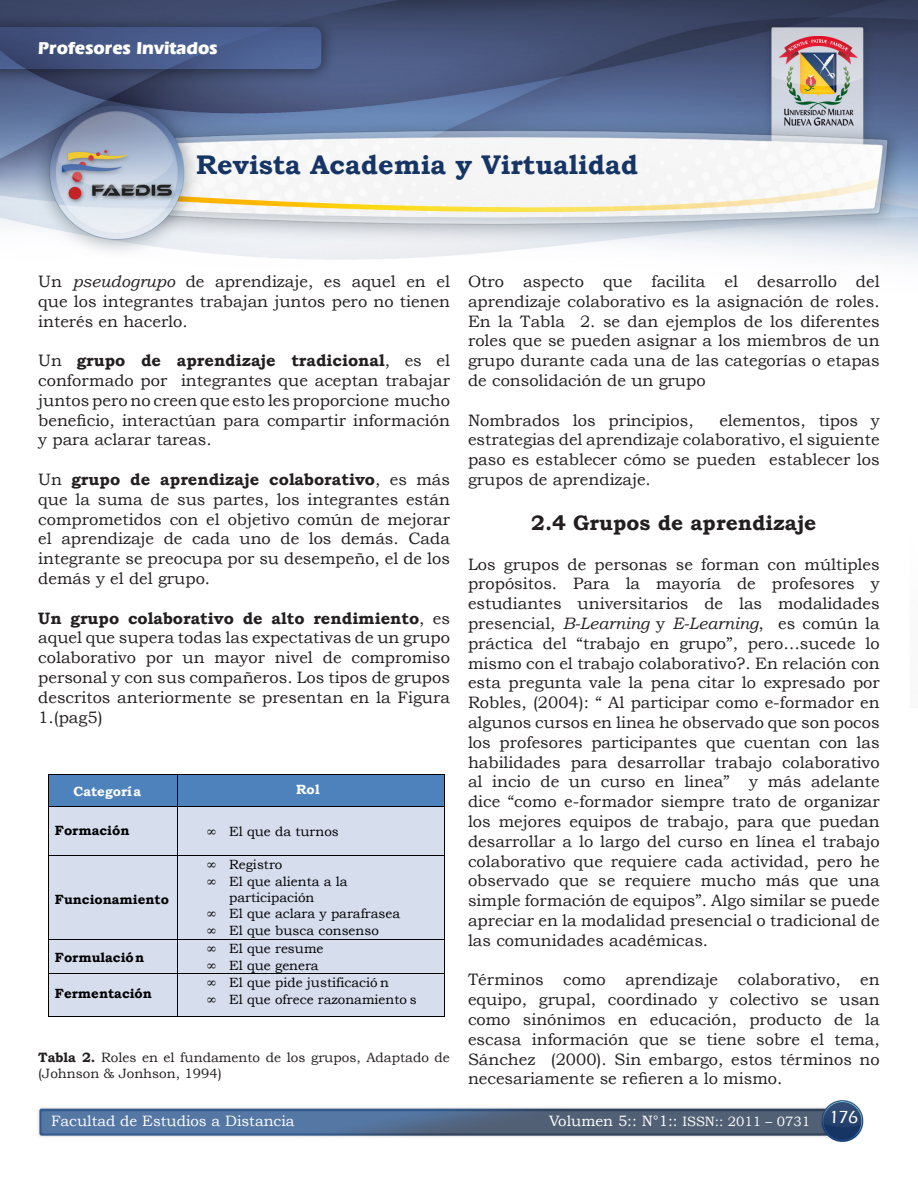
<style>
.page{position:relative;width:918px;height:1188px;background:#fff}
.page>*{position:absolute;margin:0;border:0;box-sizing:border-box;transform-origin:0 0}
.t1{font:700 27px "Bookman Old Style";color:#163564}
.Sub_titulos{font:700 21px "Bookman Old Style";color:#231f20}
.t2{font:700 18px "Eras IT Cby BT";color:#fff}
.t3{font:500 18px "Eras ITC";color:#fff}
.Contenidos_Español{font:16.5px/19.8px "Bookman Old Style";color:#231f20;text-align:justify}
.t4{font:15px "Bookman Old Style";color:#fff}
.Pie_de_pag_documento{font:13.5px/16.2px "Bookman Old Style";color:#231f20}
.t5{font:13.35px/17px "Bookman Old Style";color:#000001}
.t6{font:700 13.35px "Bookman Old Style";color:#000001}
.t7{font:700 13.35px "Bookman Old Style";color:#fff}
.s1{font-style:italic}
.s2{font-weight:700}
.s3{font-size:13.5px}
</style>
<div class="page">
<img style="left:0;top:0;width:918px;height:1142px">
<div style="left:48px;top:807px;width:396px;height:210px;background:#d6dded"></div>
<div style="left:48px;top:774px;width:396px;height:33px;background:#4d82bd"></div>
<hr style="left:48px;top:774px;width:130px;height:1px;background:#000001">
<hr style="left:178px;top:774px;width:266px;height:1px;background:#000001">
<hr style="left:48px;top:774px;width:1px;height:33px;background:#000001">
<hr style="left:178px;top:774px;width:1px;height:33px;background:#000001">
<hr style="left:444px;top:774px;width:1px;height:33px;background:#000001">
<hr style="left:48px;top:807px;width:130px;height:1px;background:#000001">
<hr style="left:178px;top:807px;width:266px;height:1px;background:#000001">
<hr style="left:48px;top:807px;width:1px;height:48px;background:#000001">
<hr style="left:178px;top:807px;width:1px;height:48px;background:#000001">
<hr style="left:444px;top:807px;width:1px;height:48px;background:#000001">
<hr style="left:48px;top:855px;width:130px;height:1px;background:#000001">
<hr style="left:178px;top:855px;width:266px;height:1px;background:#000001">
<hr style="left:48px;top:856px;width:1px;height:83px;background:#000001">
<hr style="left:178px;top:856px;width:1px;height:83px;background:#000001">
<hr style="left:444px;top:856px;width:1px;height:83px;background:#000001">
<hr style="left:48px;top:939px;width:130px;height:1px;background:#000001">
<hr style="left:178px;top:939px;width:266px;height:1px;background:#000001">
<hr style="left:48px;top:940px;width:1px;height:33px;background:#000001">
<hr style="left:178px;top:940px;width:1px;height:33px;background:#000001">
<hr style="left:444px;top:940px;width:1px;height:33px;background:#000001">
<hr style="left:48px;top:973px;width:130px;height:1px;background:#000001">
<hr style="left:178px;top:973px;width:266px;height:1px;background:#000001">
<hr style="left:48px;top:974px;width:1px;height:42px;background:#000001">
<hr style="left:48px;top:1016px;width:130px;height:1px;background:#000001">
<hr style="left:178px;top:974px;width:1px;height:42px;background:#000001">
<hr style="left:178px;top:1016px;width:266px;height:1px;background:#000001">
<hr style="left:444px;top:974px;width:1px;height:42px;background:#000001">
<p class="t2" style="left:38px;top:37px;width:181px">Profesores Invitados</p>
<h1 class="t1" style="left:196px;top:149px;width:443px">Revista Academia y Virtualidad</h1>
<p class="Contenidos_Español" style="left:38px;top:271px;width:413px">Un <span class="s1">pseudogrupo</span> de aprendizaje, es aquel en el que los integrantes trabajan juntos pero no tienen interés en hacerlo.</p>
<p class="Contenidos_Español" style="left:38px;top:351px;width:413px">Un <span class="s2">grupo de aprendizaje tradicional</span>, es el conformado por integrantes que aceptan trabajar juntos pero no creen que esto les proporcione mucho beneficio, interactúan para compartir información y para aclarar tareas.</p>
<p class="Contenidos_Español" style="left:38px;top:469px;width:413px">Un <span class="s2">grupo de aprendizaje colaborativo</span>, es más que la suma de sus partes, los integrantes están comprometidos con el objetivo común de mejorar el aprendizaje de cada uno de los demás. Cada integrante se preocupa por su desempeño, el de los demás y el del grupo.</p>
<p class="Contenidos_Español" style="left:38px;top:608px;width:413px"><span class="s2">Un grupo colaborativo de alto rendimiento</span>, es aquel que supera todas las expectativas de un grupo colaborativo por un mayor nivel de compromiso personal y con sus compañeros. Los tipos de grupos descritos anteriormente se presentan en la Figura 1.(pag5)</p>
<p class="t7" style="left:74px;top:783px;width:69px">Categoría</p>
<p class="t7" style="left:296px;top:782px;width:25px">Rol</p>
<p class="t6" style="left:55px;top:823px;width:76px">Formación</p>
<p class="t5" style="left:207px;top:823px;width:133px">∞ El que da turnos</p>
<p class="t6" style="left:55px;top:891px;width:116px">Funcionamiento</p>
<p class="t5" style="left:207px;top:856px;width:77px">∞ Registro</p>
<p class="t5" style="left:207px;top:873px;width:142px">∞ El que alienta a la</p>
<p class="t5" style="left:229px;top:889px;width:87px">participación</p>
<p class="t5" style="left:207px;top:905px;width:195px">∞ El que aclara y parafrasea</p>
<p class="t5" style="left:207px;top:922px;width:173px">∞ El que busca consenso</p>
<p class="t6" style="left:55px;top:949px;width:91px">Formulación</p>
<p class="t5" style="left:207px;top:940px;width:118px">∞ El que resume ∞ El que genera</p>
<p class="t6" style="left:55px;top:986px;width:98px">Fermentación</p>
<p class="t5" style="left:207px;top:974px;width:211px">∞ El que pide justificació n<br>∞ El que ofrece razonamiento s</p>
<p class="Pie_de_pag_documento" style="left:38px;top:1049px;width:413px"><span class="s2">Tabla 2.</span> Roles en el fundamento de los grupos, Adaptado de (Johnson &amp; Jonhson, 1994)</p>
<p class="Contenidos_Español" style="left:468px;top:271px;width:413px">Otro aspecto que facilita el desarrollo del aprendizaje colaborativo es la asignación de roles.<br>En la Tabla 2. se dan ejemplos de los diferentes roles que se pueden asignar a los miembros de un grupo durante cada una de las categorías o etapas de consolidación de un grupo</p>
<p class="Contenidos_Español" style="left:468px;top:410px;width:227px">Nombrados los principios,</p>
<p class="Contenidos_Español" style="left:468px;top:410px;width:413px;text-indent:251px">elementos, tipos y estrategias del aprendizaje colaborativo, el siguiente paso es establecer cómo se pueden establecer los grupos de aprendizaje.</p>
<p class="Sub_titulos" style="left:531px;top:510px;width:287px">2.4 Grupos de aprendizaje</p>
<p class="Contenidos_Español" style="left:468px;top:554px;width:413px">Los grupos de personas se forman con múltiples propósitos. Para la mayoría de profesores y estudiantes universitarios de las modalidades presencial, <span class="s1">B-Learning</span> y <span class="s1">E-Learning</span>, es común la práctica del “trabajo en grupo”, pero…sucede lo mismo con el trabajo colaborativo?. En relación con esta pregunta vale la pena citar lo expresado por Robles, (2004): “ Al participar como e-formador en algunos cursos en linea he observado que son pocos los profesores participantes que cuentan con las habilidades para desarrollar trabajo colaborativo al incio de un curso en linea” y más adelante dice “como e-formador siempre trato de organizar los mejores equipos de trabajo, para que puedan desarrollar a lo largo del curso en línea el trabajo colaborativo que requiere cada actividad, pero he observado que se requiere mucho más que una simple formación de equipos”. Algo similar se puede apreciar en la modalidad presencial o tradicional de las comunidades académicas.</p>
<p class="Contenidos_Español" style="left:468px;top:970px;width:413px">Términos como aprendizaje colaborativo, en equipo, grupal, coordinado y colectivo se usan como sinónimos en educación, producto de la escasa información que se tiene sobre el tema, Sánchez (2000). Sin embargo, estos términos no necesariamente se refieren a lo mismo.</p>
<p class="t4" style="left:51px;top:1113px;width:245px">Facultad de Estudios a Distancia</p>
<p class="t4" style="left:549px;top:1113px;width:263px">Volumen 5:: N°1:: <span class="s3">ISSN:: 2011 – 0731</span></p>
<p class="t3" style="left:829px;top:1107px;width:31px">176</p>
</div>
